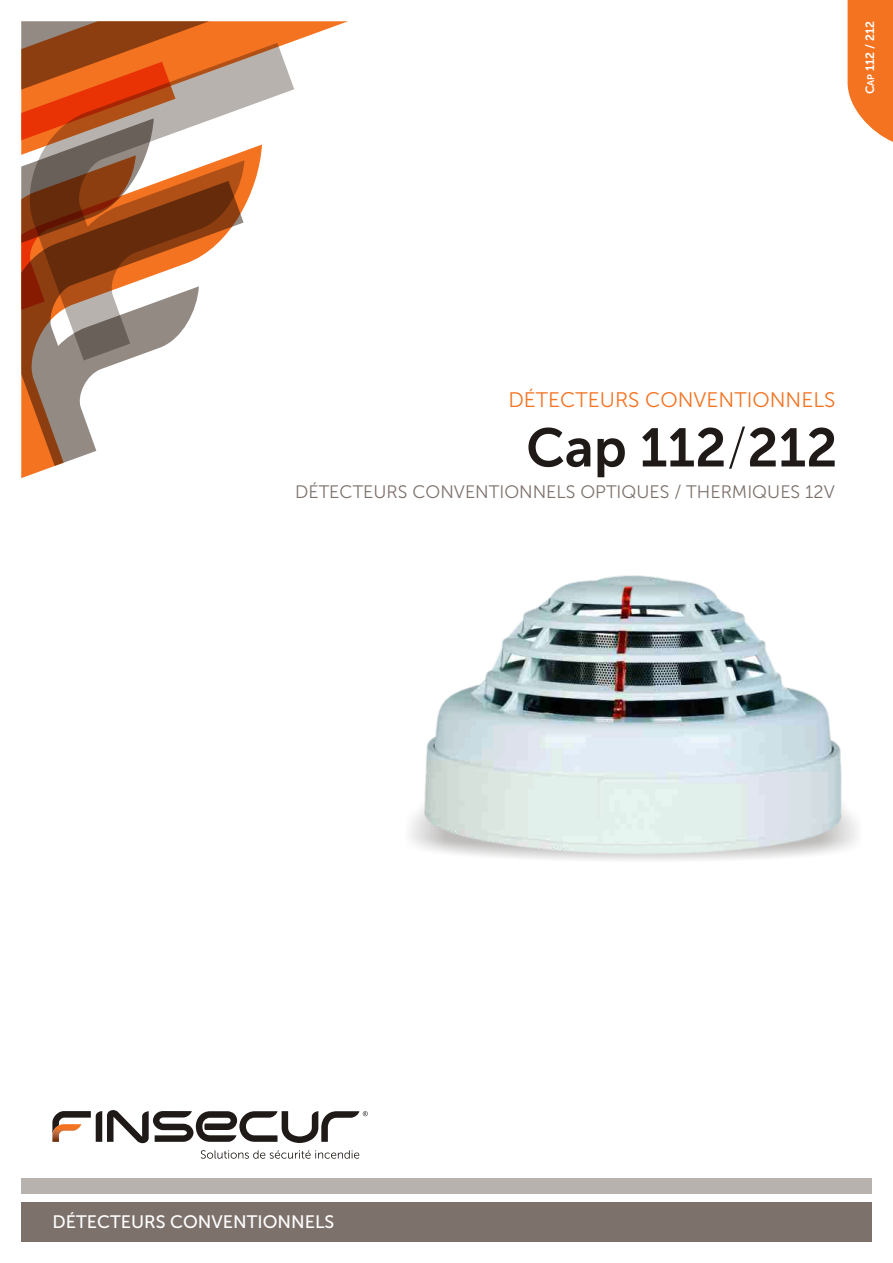
<style>
.page{position:relative;width:893px;height:1263px;background:#fff}
.page>*{position:absolute;margin:0;border:0;box-sizing:border-box;transform-origin:0 0}
.t1{font:54px "Museo Sans";color:#1f1a17}
.t2{font:21px "Museo Sans 300";color:#f47321}
.t3{font:18px "Museo Sans 300";color:#7d716c}
.t4{font:18px "Museo Sans 500";color:#fff}
.t5{font:12px "Museo Sans";color:#fff}
.s1{font-size:9.6px}
.s2{font-family:"Museo Sans 100"}
</style>
<div class="page">
<svg style="left:21px;top:21px;width:327px;height:457px"></svg>
<svg style="left:209px;top:43px;width:85px;height:317px"></svg>
<svg style="left:21px;top:21px;width:188px;height:160px;background:#bd734d"></svg>
<svg style="left:21px;top:181px;width:223px;height:285px"></svg>
<div style="left:21px;top:1202px;width:851px;height:40px;background:#7d716c"></div>
<div style="left:21px;top:1178px;width:851px;height:16px;background:#b8b2ae"></div>
<svg style="left:52px;top:1110px;width:316px;height:33px"></svg>
<svg style="left:201px;top:1150px;width:158px;height:9px"></svg>
<svg style="left:848px;top:0;width:45px;height:142px;background:#f5843d"></svg>
<div style="left:403px;top:752px;width:460px;height:110px;background:#1f1a17;opacity:.29"></div>
<img style="left:424px;top:576px;width:418px;height:279px">
<p class="t5" style="left:865px;top:94px;width:75px;rotate:-90deg">C<span class="s1">AP</span> 112 / 212</p>
<p class="t2" style="left:508px;top:391px;width:329px">DÉTECTEURS CONVENTIONNELS</p>
<p class="t1" style="left:526px;top:426px;width:313px">Cap 112<span class="s2">/</span>212</p>
<p class="t3" style="left:295px;top:485px;width:541px">DÉTECTEURS CONVENTIONNELS OPTIQUES / THERMIQUES 12V</p>
<p class="t4" style="left:52px;top:1214px;width:284px">DÉTECTEURS CONVENTIONNELS</p>
</div>
